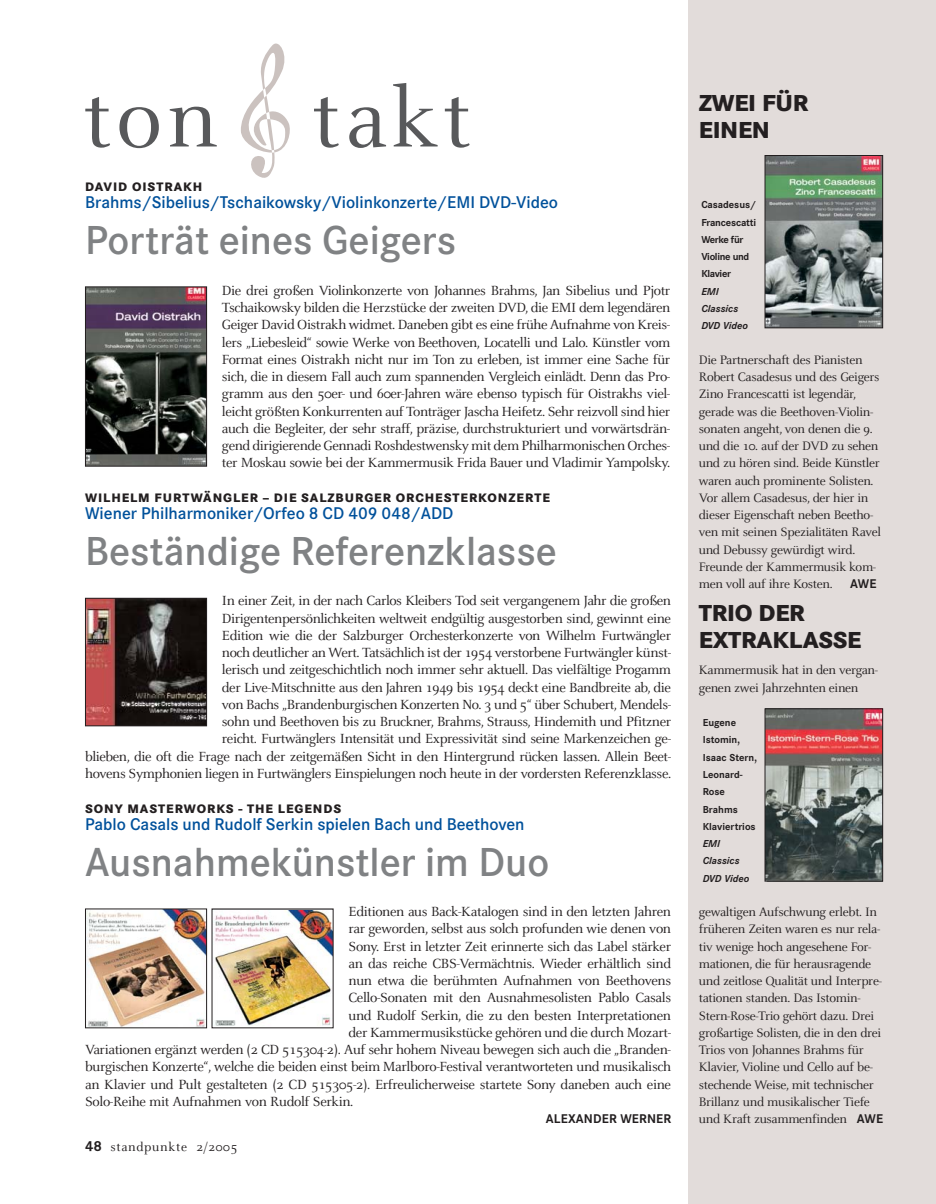
<style>
.page{position:relative;width:936px;height:1204px;background:#fff}
.page>*{position:absolute;margin:0;border:0;box-sizing:border-box;transform-origin:0 0}
.t1{font:91.5px "Celeste";letter-spacing:.05em;color:#58595b}
.t2{font:600 42px "Corporate S";color:#808284}
.t3{font:800 24px/27px "Corporate S";letter-spacing:-.01em;color:#231f20}
.t4{font:600 17.7px "Corporate S";color:#00519b}
.t5{font:14.7px/17.2px "Celeste";letter-spacing:-.03em;color:#231f20;text-align:right}
.t6{font:13.5px/17.2px "Celeste";letter-spacing:-.025em;color:#231f20}
.t7{font:13.5px "Celeste";letter-spacing:.05em;color:#231f20}
.t8{font:700 13.2px "Corporate S";letter-spacing:.01em;color:#231f20}
.t9{font:800 12.75px "Corporate S";letter-spacing:.075em;color:#231f20}
.t10{font:700 10.5px/17.2px "Corporate S";letter-spacing:-.005em;color:#231f20}
.t11{font:700 10.5px/17.2px "Corporate S";letter-spacing:-.035em;color:#231f20}
.t12{font:italic 700 10.5px/17.2px "Corporate S";color:#231f20}
.s1{font-family:"Corporate S";font-weight:700;font-size:15px}
.s2{font-family:"Corporate S";font-weight:700;font-size:13.2px}
</style>
<div class="page">
<div style="left:688px;top:0;width:247px;height:1203px;background:#e2dcda"></div>
<svg style="left:241px;top:43px;width:49px;height:135px"></svg>
<img style="left:87px;top:910px;width:118px;height:116px">
<div style="left:85px;top:908px;width:122px;height:120px;border:1px solid #231f20"></div>
<img style="left:215px;top:910px;width:116px;height:116px">
<img style="left:87px;top:600px;width:118px;height:124px">
<div style="left:85px;top:598px;width:122px;height:128px;border:1px solid #231f20"></div>
<img style="left:766px;top:710px;width:115px;height:169px">
<div style="left:764px;top:708px;width:119px;height:173px;border:1px solid #231f20"></div>
<img style="left:87px;top:288px;width:118px;height:176px">
<div style="left:85px;top:286px;width:122px;height:180px;border:1px solid #231f20"></div>
<img style="left:766px;top:157px;width:115px;height:169px">
<div style="left:764px;top:155px;width:119px;height:173px;border:1px solid #231f20"></div>
<h1 class="t1" style="left:83px;top:83px;width:390px">ton takt</h1>
<p class="t9" style="left:85px;top:182px;width:119px">DAVID OISTRAKH</p>
<p class="t4" style="left:85px;top:195px;width:474px">Brahms/Sibelius/Tschaikowsky/Violinkonzerte/EMI DVD-Video</p>
<h2 class="t2" style="left:85px;top:224px;width:372px">Porträt eines Geigers</h2>
<p class="t5" style="left:222px;top:283px;width:450px;text-align:justify">Die drei großen Violinkonzerte von Johannes Brahms, Jan Sibelius und Pjotr Tschaikowsky bilden die Herzstücke der zweiten DVD, die EMI dem legendären Geiger David Oistrakh widmet. Daneben gibt es eine frühe Aufnahme von Kreis&shy;lers „Liebesleid“ sowie Werke von Beethoven, Locatelli und Lalo. Künstler vom Format eines Oistrakh nicht nur im Ton zu erleben, ist immer eine Sache für sich, die in diesem Fall auch zum spannenden Vergleich einlädt. Denn das Pro&shy;gramm aus den 50er- und 60er-Jahren wäre ebenso typisch für Oistrakhs viel&shy;leicht größten Konkurrenten auf Tonträger Jascha Heifetz. Sehr reizvoll sind hier auch die Begleiter, der sehr straff, präzise, durchstrukturiert und vorwärtsdrän&shy;gend dirigierende Gennadi Roshdestwensky mit dem Philharmonischen Orches&shy;ter Moskau sowie bei der Kammermusik Frida Bauer und Vladimir Yampolsky.</p>
<p class="t9" style="left:85px;top:492px;width:466px">WILHELM FURTWÄNGLER – DIE SALZBURGER ORCHESTERKONZERTE</p>
<p class="t4" style="left:85px;top:506px;width:370px">Wiener Philharmoniker/Orfeo 8 CD 409 048/ADD</p>
<h2 class="t2" style="left:85px;top:534px;width:473px">Beständige Referenzklasse</h2>
<p class="t5" style="left:85px;top:593px;width:587px">In einer Zeit, in der nach Carlos Kleibers Tod seit vergangenem Jahr die großen Dirigentenpersönlichkeiten weltweit endgültig ausgestorben sind, gewinnt eine<br>Edition wie die der Salzburger Orchesterkonzerte von Wilhelm Furtwängler<br>noch deutlicher an Wert. Tatsächlich ist der 1954 verstorbene Furtwängler künst-<br>lerisch und zeitgeschichtlich noch immer sehr aktuell. Das vielfältige Progamm<br>der Live-Mitschnitte aus den Jahren 1949 bis 1954 deckt eine Bandbreite ab, die<br>von Bachs „Brandenburgischen Konzerten No. 3 und 5“ über Schubert, Mendels-<br>sohn und Beethoven bis zu Bruckner, Brahms, Strauss, Hindemith und Pfitzner<br>reicht. Furtwänglers Intensität und Expressivität sind seine Markenzeichen ge-<br>blieben, die oft die Frage nach der zeitgemäßen Sicht in den Hintergrund rücken lassen. Allein Beet&shy;hovens Symphonien liegen in Furtwänglers Einspielungen noch heute in der vordersten Referenzklasse.</p>
<p class="t9" style="left:85px;top:803px;width:257px">SONY MASTERWORKS - THE LEGENDS</p>
<p class="t4" style="left:85px;top:816px;width:441px">Pablo Casals und Rudolf Serkin spielen Bach und Beethoven</p>
<h2 class="t2" style="left:85px;top:845px;width:465px">Ausnahmekünstler im Duo</h2>
<p class="t5" style="left:348px;top:904px;width:324px">Editionen aus Back-Katalogen sind in den letzten Jahren</p>
<p class="t5" style="left:348px;top:921px;width:324px">rar geworden, selbst aus solch profunden wie denen von</p>
<p class="t5" style="left:348px;top:938px;width:324px">Sony. Erst in letzter Zeit erinnerte sich das Label stärker</p>
<p class="t5" style="left:348px;top:956px;width:324px">an das reiche CBS-Vermächtnis. Wieder erhältlich sind</p>
<p class="t5" style="left:348px;top:973px;width:324px">nun etwa die berühmten Aufnahmen von Beethovens</p>
<p class="t5" style="left:348px;top:990px;width:324px">Cello-Sonaten mit den Ausnahmesolisten Pablo Casals</p>
<p class="t5" style="left:348px;top:1007px;width:324px">und Rudolf Serkin, die zu den besten Interpretationen</p>
<p class="t5" style="left:348px;top:1025px;width:324px">der Kammermusikstücke gehören und die durch Mozart-</p>
<p class="t5" style="left:85px;top:1042px;width:587px">Variationen ergänzt werden (2 CD 515304-2). Auf sehr hohem Niveau bewegen sich auch die „Branden-</p>
<p class="t5" style="left:85px;top:1059px;width:587px">burgischen Konzerte“, welche die beiden einst beim Marlboro-Festival verantworteten und musikalisch</p>
<p class="t5" style="left:85px;top:1076px;width:587px">an Klavier und Pult gestalteten (2 CD 515305-2). Erfreulicherweise startete Sony daneben auch eine</p>
<p class="t5" style="left:85px;top:1094px;width:270px">Solo-Reihe mit Aufnahmen von Rudolf Serkin.</p>
<p class="t8" style="left:546px;top:1113px;width:127px">ALEXANDER WERNER</p>
<p class="t7" style="left:85px;top:1141px;width:154px"><span class="s1">48</span> standpunkte 2/2005</p>
<h3 class="t3" style="left:698px;top:92px;width:111px">ZWEI FÜR<br>EINEN</h3>
<p class="t11" style="left:701px;top:197px;width:56px">Casadesus/<br>Francescatti<br>Werke für<br>Violine und<br>Klavier</p>
<p class="t12" style="left:701px;top:283px;width:48px">EMI<br>Classics<br>DVD Video</p>
<p class="t6" style="left:698px;top:352px;width:184px">Die Partnerschaft des Pianisten<br>Robert Casadesus und des Geigers<br>Zino Francescatti ist legendär, gerade was die Beethoven-Violin&shy;sonaten angeht, von denen die 9. und die 10. auf der DVD zu sehen und zu hören sind. Beide Künstler waren auch prominente Solisten.<br>Vor allem Casadesus, der hier in dieser Eigenschaft neben Beetho&shy;ven mit seinen Spezialitäten Ravel und Debussy gewürdigt wird.<br>Freunde der Kammermusik kom&shy;men voll auf ihre Kosten.</p>
<p class="t8" style="left:850px;top:578px;width:28px">AWE</p>
<h3 class="t3" style="left:698px;top:602px;width:164px">TRIO DER<br>EXTRAKLASSE</h3>
<p class="t6" style="left:698px;top:663px;width:181px">Kammermusik hat in den vergan&shy;genen zwei Jahrzehnten einen</p>
<p class="t10" style="left:702px;top:715px;width:56px">Eugene<br>Istomin,<br>Isaac Stern,<br>Leonard-<br>Rose<br>Brahms<br>Klaviertrios</p>
<p class="t12" style="left:702px;top:835px;width:48px">EMI<br>Classics<br>DVD Video</p>
<p class="t6" style="left:698px;top:904px;width:186px">gewaltigen Aufschwung erlebt. In früheren Zeiten waren es nur rela&shy;tiv wenige hoch angesehene For&shy;mationen, die für herausragende und zeitlose Qualität und Interpre&shy;tationen standen. Das Istomin-Stern-Rose-Trio gehört dazu. Drei großartige Solisten, die in den drei Trios von Johannes Brahms für Klavier, Violine und Cello auf be&shy;stechende Weise, mit technischer Brillanz und musikalischer Tiefe und Kraft zusammenfinden <span class="s2">AWE</span></p>
</div>
